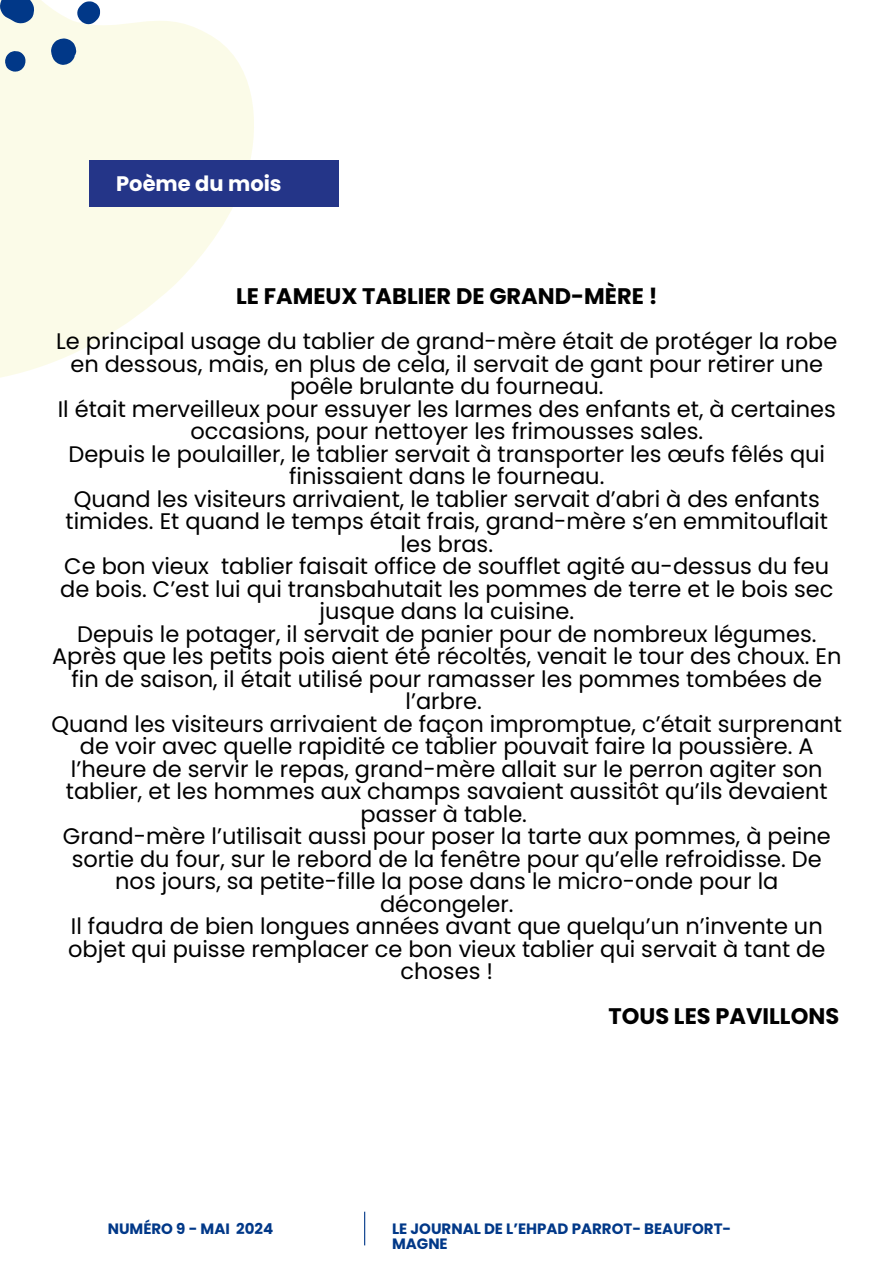
<style>
.page{position:relative;width:894px;height:1264px;background:#fff}
.page>*{position:absolute;margin:0;border:0;box-sizing:border-box;transform-origin:0 0}
.t1{font:22.5px/22.5px "Poppins";color:#000;text-align:center}
.t2{font:700 22.5px "Poppins";color:#000}
.t3{font:700 21px "Poppins";color:#fff}
.t4{font:700 15px/14.7px "Poppins";color:#013888}
</style>
<div class="page">
<svg style="left:0;top:21px;width:254px;height:357px;fill:#fbfbe8"></svg>
<div style="left:89px;top:160px;width:250px;height:47px;background:#243588"></div>
<svg style="left:0;top:0;width:118px;height:101px;background:#d3dcda"></svg>
<hr style="left:364px;top:1211px;width:1px;height:34px;background:#013888">
<h1 class="t3" style="left:116px;top:169px;width:167px">Poème du mois</h1>
<p class="t2" style="left:236px;top:280px;width:423px">LE FAMEUX TABLIER DE GRAND-MÈRE !</p>
<p class="t1" style="left:51px;top:330px;width:792px">Le principal usage du tablier de grand-mère était de protéger la robe en dessous, mais, en plus de cela, il servait de gant pour retirer une poêle brulante du fourneau.<br>Il était merveilleux pour essuyer les larmes des enfants et, à certaines occasions, pour nettoyer les frimousses sales.<br>Depuis le poulailler, le tablier servait à transporter les œufs fêlés qui finissaient dans le fourneau.<br>Quand les visiteurs arrivaient, le tablier servait d’abri à des enfants timides. Et quand le temps était frais, grand-mère s’en emmitouflait les bras.<br>Ce bon vieux tablier faisait office de soufflet agité au-dessus du feu de bois. C’est lui qui transbahutait les pommes de terre et le bois sec jusque dans la cuisine.<br>Depuis le potager, il servait de panier pour de nombreux légumes.<br>Après que les petits pois aient été récoltés, venait le tour des choux. En fin de saison, il était utilisé pour ramasser les pommes tombées de l’arbre.<br>Quand les visiteurs arrivaient de façon impromptue, c’était surprenant de voir avec quelle rapidité ce tablier pouvait faire la poussière. A l’heure de servir le repas, grand-mère allait sur le perron agiter son tablier, et les hommes aux champs savaient aussitôt qu’ils devaient passer à table.<br>Grand-mère l’utilisait aussi pour poser la tarte aux pommes, à peine sortie du four, sur le rebord de la fenêtre pour qu’elle refroidisse. De nos jours, sa petite-fille la pose dans le micro-onde pour la décongeler.<br>Il faudra de bien longues années avant que quelqu’un n’invente un objet qui puisse remplacer ce bon vieux tablier qui servait à tant de choses !</p>
<h2 class="t2" style="left:608px;top:1000px;width:232px">TOUS LES PAVILLONS</h2>
<h3 class="t4" style="left:108px;top:1221px;width:167px">NUMÉRO 9 - MAI 2024</h3>
<h1 class="t4" style="left:392px;top:1221px;width:340px">LE JOURNAL DE L’EHPAD PARROT- BEAUFORT-<br>MAGNE</h1>
</div>
